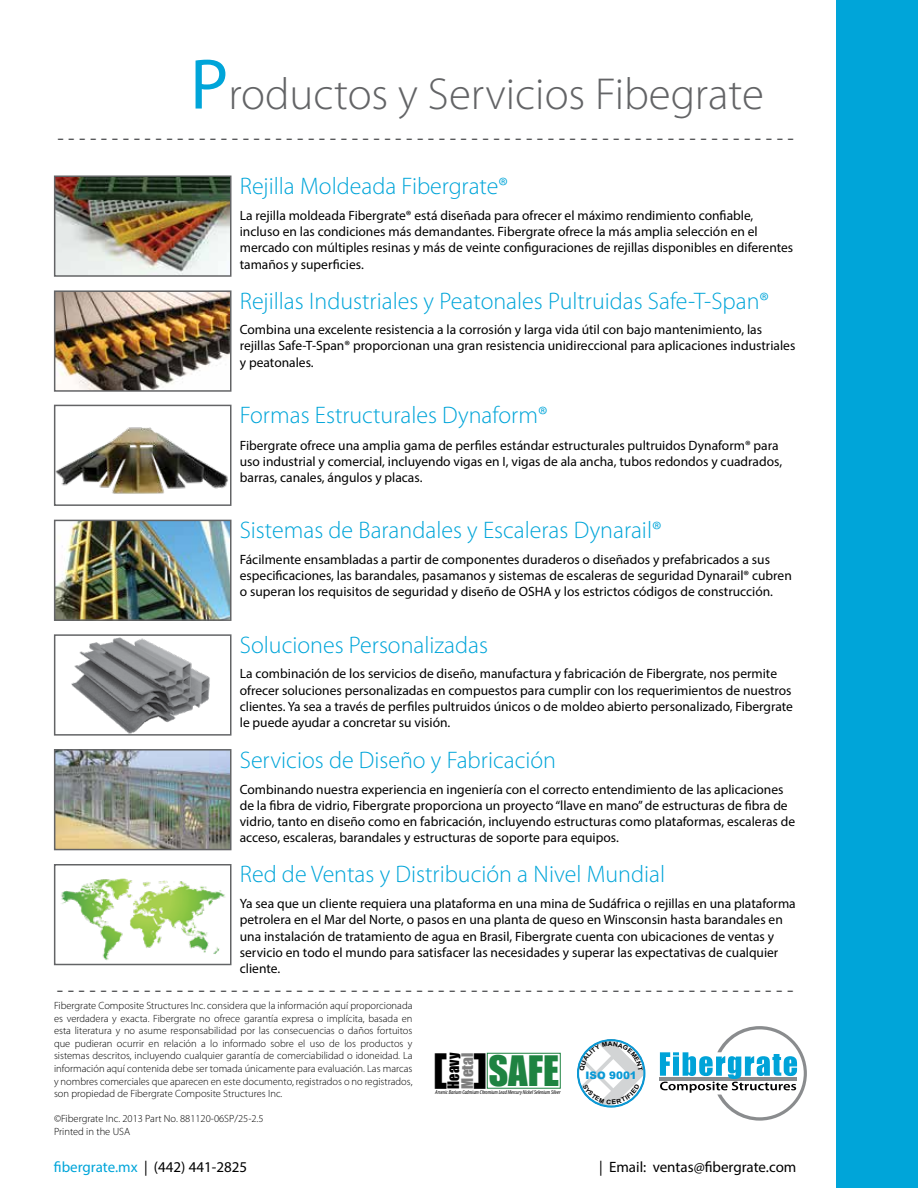
<style>
.page{position:relative;width:918px;height:1188px;background:#fff}
.page>*{position:absolute;margin:0;border:0;box-sizing:border-box;transform-origin:0 0}
.t1{font:300 45px "Myriad Pro";color:#636466}
.t2{font:38.55px "Impact";color:#1e8341}
.t3{font:900 38.55px "Arial";color:#000}
.t4{font:300 24px "Myriad Pro";color:#00a5d9}
.t5{font:21px "Myriad Pro";color:#58595b}
.t6{font:15px "Myriad Pro";color:#000}
.t7{font:14.7px "Impact";color:#7e7e7e;scale:1.04 1}
.t8{font:14.55px "Impact";color:#000}
.t9{font:13.5px/16.2px "Myriad Pro";color:#000}
.t10{font:300 10.5px/12.6px "Myriad Pro";color:#000;text-align:justify}
.t11{font:900 10.35px "Arial";color:#0999d6}
.t12{font:italic condensed 5.7px "Myriad Pro";color:#000}
.s1{font-weight:400;font-size:72px;color:#00a5d9}
.s2{color:#00a5d9}
</style>
<div class="page">
<div style="left:837px;top:0;width:81px;height:1188px;background:#00a5d9"></div>
<svg style="left:660px;top:1026px;width:147px;height:95px"></svg>
<div style="left:487px;top:1053px;width:74px;height:36px;border:1px solid #1e8341"></div>
<img style="left:57px;top:179px;width:172px;height:95px">
<div style="left:54px;top:176px;width:178px;height:101px;border:2px solid #636466"></div>
<img style="left:57px;top:293px;width:172px;height:96px">
<div style="left:54px;top:290px;width:178px;height:102px;border:2px solid #636466"></div>
<img style="left:57px;top:427px;width:171px;height:67px">
<div style="left:54px;top:405px;width:178px;height:101px;border:2px solid #636466"></div>
<img style="left:57px;top:523px;width:172px;height:95px">
<div style="left:54px;top:520px;width:178px;height:101px;border:2px solid #636466"></div>
<img style="left:71px;top:637px;width:139px;height:96px">
<div style="left:54px;top:634px;width:178px;height:102px;border:2px solid #636466"></div>
<img style="left:57px;top:752px;width:172px;height:95px">
<div style="left:54px;top:749px;width:178px;height:101px;border:2px solid #636466"></div>
<img style="left:61px;top:878px;width:164px;height:82px">
<div style="left:54px;top:864px;width:178px;height:101px;border:2px solid #636466"></div>
<svg style="left:578px;top:1041px;width:66px;height:66px"></svg>
<h1 class="t1" style="left:190px;top:66px;width:575px"><span class="s1">P</span>roductos y Servicios Fibegrate</h1>
<h3 class="t5" style="left:57px;top:125px;width:738px">- - - - - - - - - - - - - - - - - - - - - - - - - - - - - - - - - - - - - - - - - - - - - - - - - - - - - - - - - - - - - - - - - - - -</h3>
<h3 class="t4" style="left:240px;top:172px;width:270px">Rejilla Moldeada Fibergrate®</h3>
<p class="t9" style="left:240px;top:207px;width:555px">La rejilla moldeada Fibergrate® está diseñada para ofrecer el máximo rendimiento confiable, incluso en las condiciones más demandantes. Fibergrate ofrece la más amplia selección en el mercado con múltiples resinas y más de veinte configuraciones de rejillas disponibles en diferentes tamaños y superficies.</p>
<h3 class="t4" style="left:240px;top:287px;width:531px">Rejillas Industriales y Peatonales Pultruidas Safe-T-Span®</h3>
<p class="t9" style="left:240px;top:321px;width:557px">Combina una excelente resistencia a la corrosión y larga vida útil con bajo mantenimiento, las rejillas Safe-T-Span® proporcionan una gran resistencia unidireccional para aplicaciones industriales y peatonales.</p>
<h3 class="t4" style="left:240px;top:401px;width:309px">Formas Estructurales Dynaform®</h3>
<p class="t9" style="left:240px;top:437px;width:544px">Fibergrate ofrece una amplia gama de perfiles estándar estructurales pultruidos Dynaform® para uso industrial y comercial, incluyendo vigas en I, vigas de ala ancha, tubos redondos y cuadrados, barras, canales, ángulos y placas.</p>
<h3 class="t4" style="left:240px;top:516px;width:423px">Sistemas de Barandales y Escaleras Dynarail®</h3>
<p class="t9" style="left:240px;top:551px;width:554px">Fácilmente ensambladas a partir de componentes duraderos o diseñados y prefabricados a sus especificaciones, las barandales, pasamanos y sistemas de escaleras de seguridad Dynarail® cubren o superan los requisitos de seguridad y diseño de OSHA y los estrictos códigos de construcción.</p>
<h3 class="t4" style="left:240px;top:630px;width:250px">Soluciones Personalizadas</h3>
<p class="t9" style="left:240px;top:666px;width:555px">La combinación de los servicios de diseño, manufactura y fabricación de Fibergrate, nos permite ofrecer soluciones personalizadas en compuestos para cumplir con los requerimientos de nuestros clientes. Ya sea a través de perfiles pultruidos únicos o de moldeo abierto personalizado, Fibergrate le puede ayudar a concretar su visión.</p>
<h3 class="t4" style="left:240px;top:746px;width:318px">Servicios de Diseño y Fabricación</h3>
<p class="t9" style="left:240px;top:781px;width:557px">Combinando nuestra experiencia en ingeniería con el correcto entendimiento de las aplicaciones de la fibra de vidrio, Fibergrate proporciona un proyecto “llave en mano” de estructuras de fibra de vidrio, tanto en diseño como en fabricación, incluyendo estructuras como plataformas, escaleras de acceso, escaleras, barandales y estructuras de soporte para equipos.</p>
<h3 class="t4" style="left:240px;top:860px;width:427px">Red de Ventas y Distribución a Nivel Mundial</h3>
<p class="t9" style="left:240px;top:895px;width:557px">Ya sea que un cliente requiera una plataforma en una mina de Sudáfrica o rejillas en una plataforma petrolera en el Mar del Norte, o pasos en una planta de queso en Winsconsin hasta barandales en una instalación de tratamiento de agua en Brasil, Fibergrate cuenta con ubicaciones de ventas y servicio en todo el mundo para satisfacer las necesidades y superar las expectativas de cualquier cliente.</p>
<h3 class="t5" style="left:57px;top:977px;width:738px">- - - - - - - - - - - - - - - - - - - - - - - - - - - - - - - - - - - - - - - - - - - - - - - - - - - - - - - - - - - - - - - - - - - -</h3>
<p class="t10" style="left:54px;top:999px;width:360px">Fibergrate Composite Structures Inc. considera que la información aquí proporcionada es verdadera y exacta. Fibergrate no ofrece garantía expresa o implícita, basada en esta literatura y no asume responsabilidad por las consecuencias o daños fortuitos que pudieran ocurrir en relación a lo informado sobre el uso de los productos y sistemas descritos, incluyendo cualquier garantía de comerciabilidad o idoneidad. La información aquí contenida debe ser tomada únicamente para evaluación. Las marcas y nombres comerciales que aparecen en este documento, registrados o no registrados, son propiedad de Fibergrate Composite Structures Inc.</p>
<p class="t10" style="left:54px;top:1113px;width:211px">©Fibergrate Inc. 2013 Part No. 881120-06SP/25-2.5<br>Printed in the USA</p>
<p class="t8" style="left:442px;top:1089px;width:37px;rotate:-90deg">Heavy</p>
<p class="t7" style="left:456px;top:1089px;width:36px;rotate:-90deg">Metal</p>
<h2 class="t2" style="left:488px;top:1041px;width:72px">SAFE</h2>
<h2 class="t3" style="left:433px;top:1039px;width:57px">[ ]</h2>
<p class="t12" style="left:435px;top:1088px;width:127px">Arsenic Barium Cadmium Chromium Lead Mercury Nickel Selenium Silver</p>
<p class="t11" style="left:586px;top:1067px;width:53px">ISO 9001</p>
<p class="t6" style="left:54px;top:1158px;width:195px"><span class="s2">fibergrate.mx</span> | (442) 441-2825</p>
<p class="t6" style="left:599px;top:1158px;width:199px">| Email: ventas@fibergrate.com</p>
</div>
